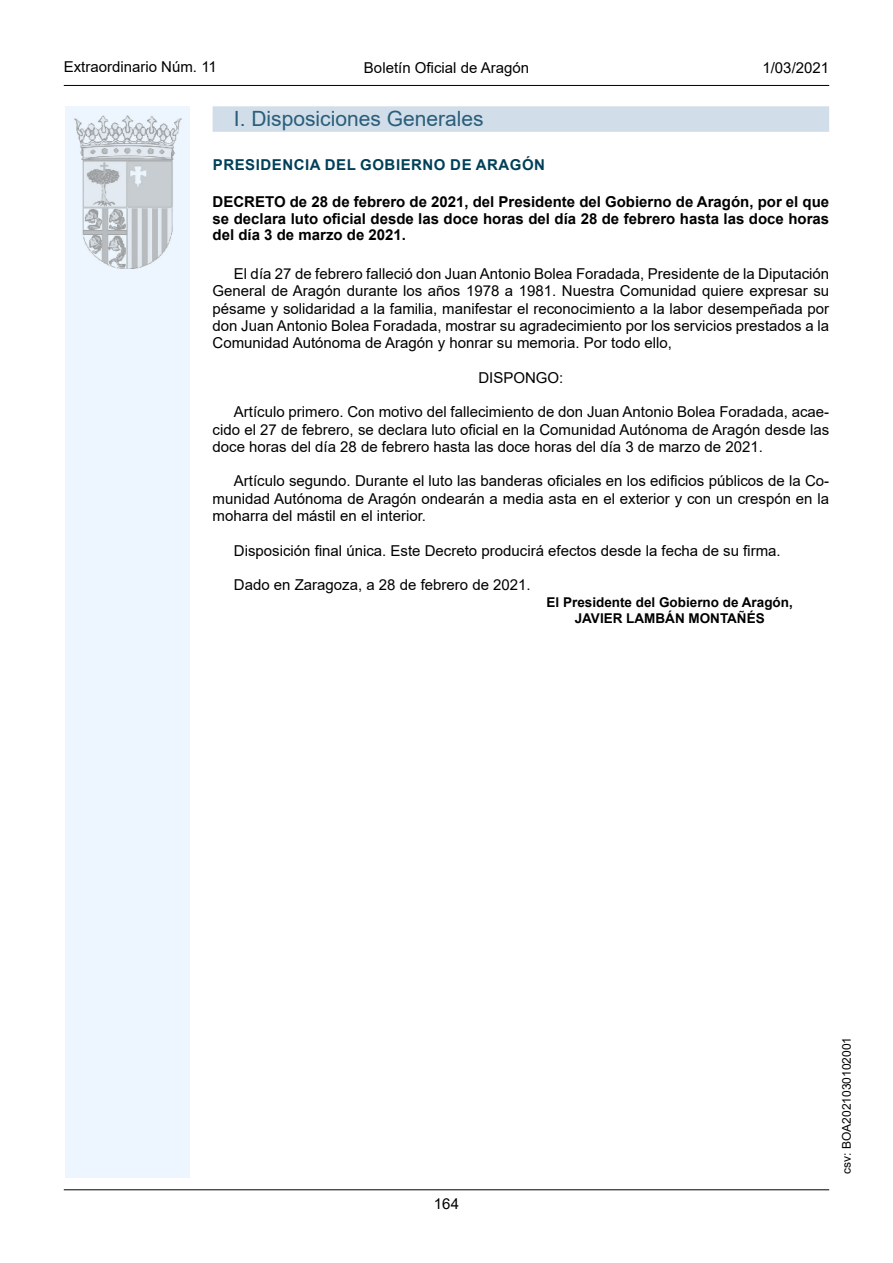
<style>
.page{position:relative;width:893px;height:1263px;background:#fff}
.page>*{position:absolute;margin:0;border:0;box-sizing:border-box;transform-origin:0 0}
.Titulo_sec{font:21px "Arial";color:#2a5e7a}
.inicio_de_parrafo{font:15px/17.2px "Arial";color:#000;text-align:justify}
.Titulo_text{font:700 15px/16.5px "Arial";color:#000;text-align:justify}
.emisor_text{font:700 15px "Arial";letter-spacing:.035em;color:#003f58}
.estilo_head-c{font:15px "Arial";color:#000}
.estilo_head-i{font:15px "Arial";color:#000}
.center{font:15px "Arial";color:#000}
.estilo_head-d{font:15px "Arial";color:#000}
.firma_der{font:700 13.5px "Arial";color:#000}
.estilo_head-i-2{font:12px "Arial";color:#000}
</style>
<div class="page">
<hr style="left:64px;top:1189px;width:765px;height:1px;background:#000">
<hr style="left:64px;top:85px;width:765px;height:1px;background:#000">
<div style="left:65px;top:106px;width:125px;height:1072px;background:#edf6fe"></div>
<img style="left:75px;top:115px;width:106px;height:153px">
<div style="left:213px;top:106px;width:616px;height:26px;background:#d1dde8"></div>
<p class="estilo_head-i" style="left:64px;top:57px;width:155px">Extraordinario Núm. 11</p>
<p class="estilo_head-c" style="left:364px;top:57px;width:167px">Boletín Oficial de Aragón</p>
<p class="estilo_head-d" style="left:762px;top:57px;width:68px">1/03/2021</p>
<p class="Titulo_sec" style="left:234px;top:104px;width:251px">I. Disposiciones Generales</p>
<p class="emisor_text" style="left:213px;top:154px;width:334px">PRESIDENCIA DEL GOBIERNO DE ARAGÓN</p>
<p class="Titulo_text" style="left:213px;top:194px;width:618px">DECRETO de 28 de febrero de 2021, del Presidente del Gobierno de Aragón, por el que se declara luto oficial desde las doce horas del día 28 de febrero hasta las doce horas del día 3 de marzo de 2021.</p>
<p class="inicio_de_parrafo" style="left:213px;top:265px;width:618px;text-indent:21px">El día 27 de febrero falleció don Juan Antonio Bolea Foradada, Presidente de la Diputación General de Aragón durante los años 1978 a 1981. Nuestra Comunidad quiere expresar su pésame y solidaridad a la familia, manifestar el reconocimiento a la labor desempeñada por don Juan Antonio Bolea Foradada, mostrar su agradecimiento por los servicios prestados a la Comunidad Autónoma de Aragón y honrar su memoria. Por todo ello,</p>
<p class="center" style="left:478px;top:367px;width:87px">DISPONGO:</p>
<p class="inicio_de_parrafo" style="left:213px;top:403px;width:618px;text-indent:21px">Artículo primero. Con motivo del fallecimiento de don Juan Antonio Bolea Foradada, acae&shy;cido el 27 de febrero, se declara luto oficial en la Comunidad Autónoma de Aragón desde las doce horas del día 28 de febrero hasta las doce horas del día 3 de marzo de 2021.</p>
<p class="inicio_de_parrafo" style="left:213px;top:472px;width:618px;text-indent:21px">Artículo segundo. Durante el luto las banderas oficiales en los edificios públicos de la Co&shy;munidad Autónoma de Aragón ondearán a media asta en el exterior y con un crespón en la moharra del mástil en el interior.</p>
<p class="inicio_de_parrafo" style="left:234px;top:541px;width:548px">Disposición final única. Este Decreto producirá efectos desde la fecha de su firma.</p>
<p class="inicio_de_parrafo" style="left:234px;top:576px;width:298px">Dado en Zaragoza, a 28 de febrero de 2021.</p>
<p class="firma_der" style="left:547px;top:592px;width:248px">El Presidente del Gobierno de Aragón,</p>
<p class="firma_der" style="left:575px;top:609px;width:191px">JAVIER LAMBÁN MONTAÑÉS</p>
<p class="inicio_de_parrafo" style="left:434px;top:1195px;width:27px">164</p>
<p class="estilo_head-i-2" style="left:838px;top:1174px;width:138px;rotate:-90deg">csv: BOA2021030102001</p>
</div>
